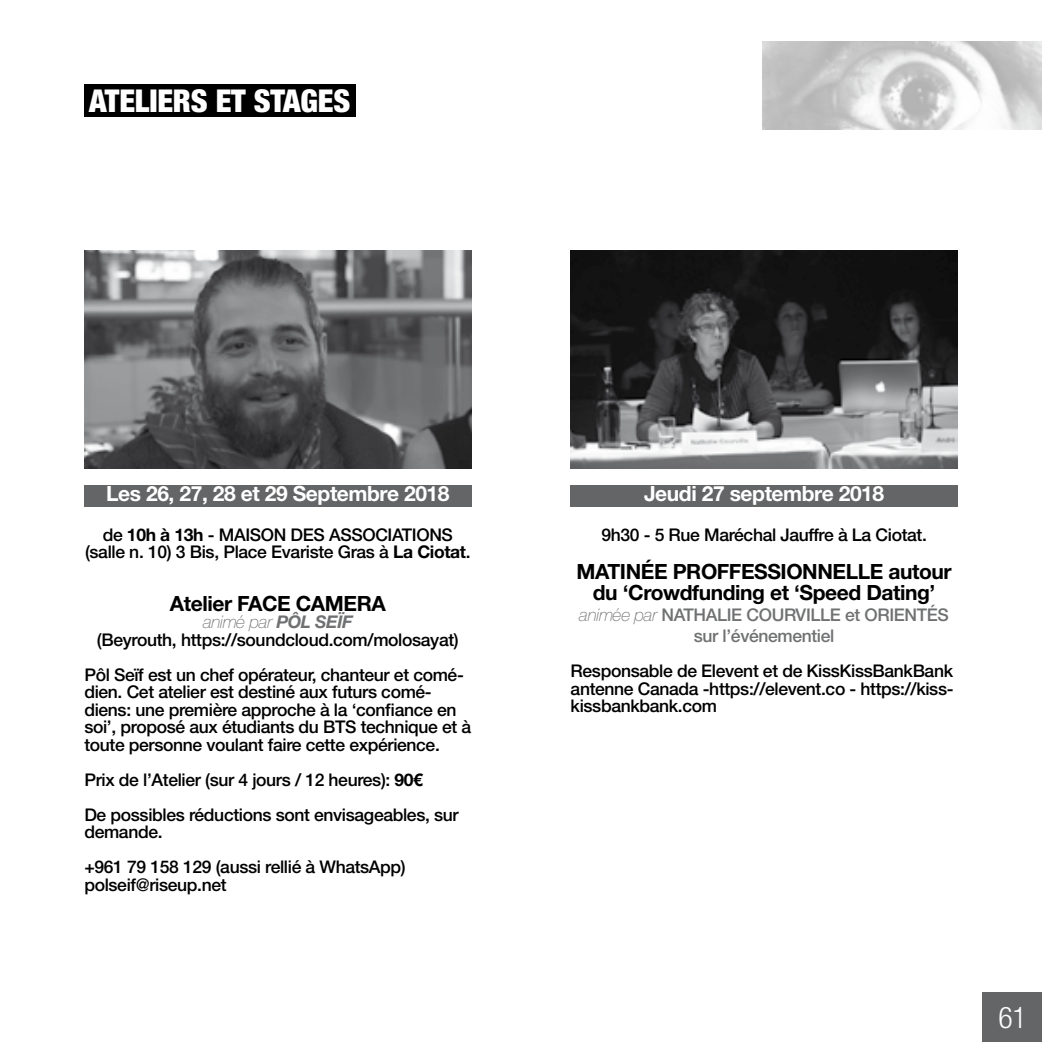
<style>
.page{position:relative;width:1042px;height:1042px;background:#fff}
.page>*{position:absolute;margin:0;border:0;box-sizing:border-box;transform-origin:0 0}
.t1{font:900 condensed 31.5px "Helvetica Neue LT Std";letter-spacing:-.005em;color:#fff}
.t2{font:300 condensed 29.75px "Helvetica Neue LT Std";color:#fff}
.t3{font:700 21px/21px "Helvetica Neue LT Std";letter-spacing:-.02em;color:#000;text-align:center}
.t4{font:700 21px "Helvetica Neue LT Std";letter-spacing:-.02em;color:#fff}
.t5{font:500 17.5px/17.5px "Helvetica Neue LT Std";letter-spacing:-.02em;color:#000}
.t6{font:500 17.5px/21px "Helvetica Neue LT Std";letter-spacing:-.02em;color:#707172;text-align:center}
.s1{font-weight:700}
.s2{font-weight:100;font-style:italic;color:#707172}
.s3{font-weight:700;font-style:italic;color:#707172}
.s4{font-weight:100;font-style:italic}
</style>
<div class="page">
<div style="left:982px;top:992px;width:60px;height:50px;background:#646567"></div>
<div style="left:84px;top:485px;width:387px;height:21px;background:#646567"></div>
<div style="left:570px;top:485px;width:387px;height:21px;background:#646567"></div>
<img style="left:84px;top:251px;width:387px;height:217px">
<img style="left:570px;top:251px;width:387px;height:217px">
<div style="left:84px;top:84px;width:271px;height:33px;background:#000"></div>
<img style="left:762px;top:41px;width:280px;height:88px">
<h1 class="t1" style="left:89px;top:81px;width:263px">ATELIERS ET STAGES</h1>
<p class="t4" style="left:106px;top:480px;width:345px">Les 26, 27, 28 et 29 Septembre 2018</p>
<p class="t5" style="left:85px;top:525px;width:387px;text-align:center">de <span class="s1">10h à 13h</span> - MAISON DES ASSOCIATIONS (salle n. 10) 3 Bis, Place Evariste Gras à <span class="s1">La Ciotat</span>.</p>
<p class="t3" style="left:170px;top:592px;width:218px">Atelier FACE CAMERA</p>
<p class="t5" style="left:97px;top:613px;width:363px;text-align:center"><span class="s2">animé par</span> <span class="s3">PÔL SEÏF<br></span>(Beyrouth, https://soundcloud.com/molosayat)</p>
<p class="t5" style="left:84px;top:665px;width:388px">Pôl Seïf est un chef opérateur, chanteur et comé&shy;dien. Cet atelier est destiné aux futurs comé&shy;diens: une première approche à la ‘confiance en soi’, proposé aux étudiants du BTS technique et à toute personne voulant faire cette expérience.</p>
<p class="t5" style="left:84px;top:762px;width:376px;line-height:35px">Prix de l’Atelier (sur 4 jours / 12 heures): <span class="s1">90€<br></span>De possibles réductions sont envisageables, sur</p>
<p class="t5" style="left:84px;top:814px;width:323px;line-height:35px">demande.<br>+961 79 158 129 (aussi rellié à WhatsApp)</p>
<p class="t5" style="left:84px;top:875px;width:144px">polseif@riseup.net</p>
<p class="t4" style="left:644px;top:480px;width:242px">Jeudi 27 septembre 2018</p>
<p class="t5" style="left:601px;top:525px;width:327px">9h30 - 5 Rue Maréchal Jauffre à La Ciotat.</p>
<p class="t3" style="left:576px;top:560px;width:377px">MATINÉE PROFFESSIONNELLE autour du ‘Crowdfunding et ‘Speed Dating’</p>
<p class="t6" style="left:579px;top:604px;width:371px"><span class="s4">animée par</span> NATHALIE COURVILLE et ORIENTÉS sur l’événementiel</p>
<p class="t5" style="left:570px;top:662px;width:384px;text-align:justify">Responsable de Elevent et de KissKissBankBank antenne Canada -https://elevent.co - https://kiss&shy;kissbankbank.com</p>
<h2 class="t2" style="left:998px;top:1000px;width:30px">61</h2>
</div>
